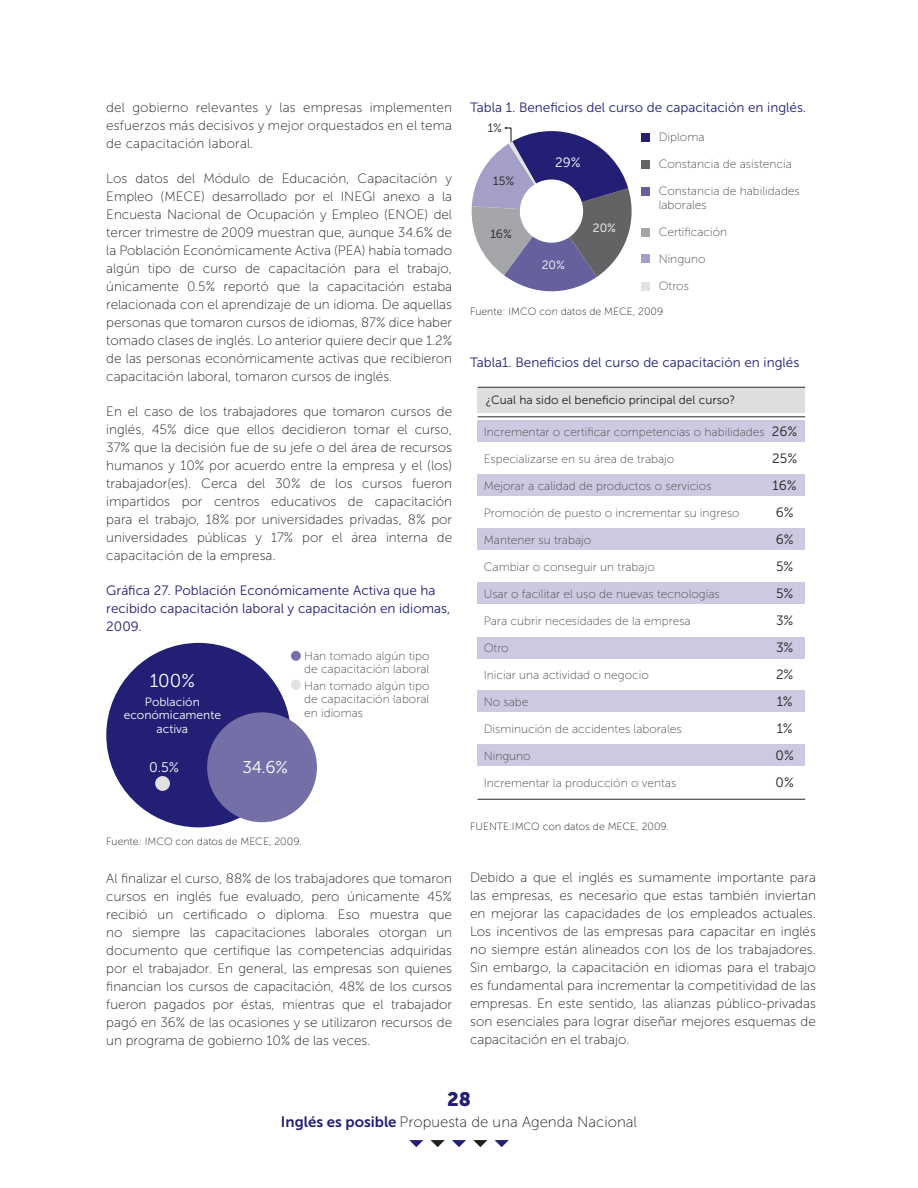
<style>
.page{position:relative;width:918px;height:1188px;background:#fff}
.page>*{position:absolute;margin:0;border:0;box-sizing:border-box;transform-origin:0 0}
.t1{font:19.5px "Museo Sans 900";color:#231f75}
.t2{font:18.6px "Museo Sans 300";color:#fff}
.t3{font:16.95px "Museo Sans 300";color:#fff}
.t4{font:15px "Museo Sans 100";color:#231f20}
.t5{font:13.95px "Museo Sans 300";color:#fff}
.t6{font:13.5px/18px "Museo Sans 100";color:#231f20;text-align:justify}
.t7{font:13.5px/18px "Museo Sans 300";color:#231f75}
.t8{font:13.5px/27px "Museo Sans 300";color:#231f20;text-align:center}
.t9{font:13.5px "Museo Sans 300";color:#fff}
.t10{font:12px/13.5px "Museo Sans 100";color:#4b4c4d}
.t11{font:12px "Museo Sans 300";color:#231f20}
.t12{font:12px/13.5px "Museo Sans 300";color:#fff;text-align:center}
.t13{font:10.5px "Museo Sans 100";color:#231f20}
.s1{font-family:"Museo Sans 700";color:#231f75}
</style>
<div class="page">
<svg style="left:409px;top:1140px;width:14px;height:7px"></svg>
<svg style="left:431px;top:1140px;width:14px;height:7px"></svg>
<svg style="left:452px;top:1140px;width:14px;height:7px"></svg>
<svg style="left:473px;top:1140px;width:14px;height:7px"></svg>
<svg style="left:495px;top:1140px;width:14px;height:7px"></svg>
<div style="left:291px;top:651px;width:10px;height:10px;background:#756fa7;border-radius:50%"></div>
<div style="left:291px;top:680px;width:10px;height:10px;background:#e0e1e3;border-radius:50%"></div>
<div style="left:106px;top:643px;width:185px;height:184px;background:#231f75;border-radius:50%"></div>
<div style="left:207px;top:712px;width:110px;height:110px;background:#756fa7;border-radius:50%"></div>
<div style="left:155px;top:776px;width:15px;height:15px;background:#e0e1e3;border-radius:50%"></div>
<div style="left:641px;top:254px;width:9px;height:9px;background:#a39fc6"></div>
<div style="left:641px;top:282px;width:9px;height:9px;background:#e0e1e3"></div>
<div style="left:641px;top:228px;width:9px;height:9px;background:#a5a6aa"></div>
<div style="left:641px;top:187px;width:9px;height:9px;background:#66619c"></div>
<div style="left:641px;top:160px;width:9px;height:9px;background:#636366"></div>
<div style="left:641px;top:133px;width:9px;height:9px;background:#231f75"></div>
<svg style="left:471px;top:127px;width:161px;height:165px"></svg>
<div style="left:478px;top:421px;width:327px;height:21px;background:#cccae0"></div>
<div style="left:478px;top:387px;width:327px;height:26px;background:#dddee0"></div>
<div style="left:478px;top:475px;width:327px;height:21px;background:#cccae0"></div>
<div style="left:478px;top:528px;width:327px;height:21px;background:#cccae0"></div>
<div style="left:478px;top:582px;width:327px;height:22px;background:#cccae0"></div>
<div style="left:478px;top:637px;width:327px;height:21px;background:#cccae0"></div>
<div style="left:478px;top:690px;width:327px;height:22px;background:#cccae0"></div>
<div style="left:478px;top:744px;width:327px;height:22px;background:#cccae0"></div>
<hr style="left:478px;top:387px;width:327px;height:1px;background:#4b4c4d">
<hr style="left:478px;top:416px;width:327px;height:1px;background:#4b4c4d">
<hr style="left:478px;top:799px;width:327px;height:1px;background:#4b4c4d">
<p class="t6" style="left:106px;top:99px;width:347px">del gobierno relevantes y las empresas implementen esfuerzos más decisivos y mejor orquestados en el tema de capacitación laboral.</p>
<p class="t6" style="left:106px;top:170px;width:347px">Los datos del Módulo de Educación, Capacitación y Empleo (MECE) desarrollado por el INEGI anexo a la Encuesta Nacional de Ocupación y Empleo (ENOE) del tercer trimestre de 2009 muestran que, aunque 34.6% de la Población Económicamente Activa (PEA) había tomado algún tipo de curso de capacitación para el trabajo, únicamente 0.5% reportó que la capacitación estaba relacionada con el aprendizaje de un idioma. De aquellas personas que tomaron cursos de idiomas, 87% dice haber tomado clases de inglés. Lo anterior quiere decir que 1.2% de las personas económicamente activas que recibieron capacitación laboral, tomaron cursos de inglés.</p>
<p class="t6" style="left:106px;top:403px;width:347px">En el caso de los trabajadores que tomaron cursos de inglés, 45% dice que ellos decidieron tomar el curso, 37% que la decisión fue de su jefe o del área de recursos humanos y 10% por acuerdo entre la empresa y el (los) trabajador(es). Cerca del 30% de los cursos fueron impartidos por centros educativos de capacitación para el trabajo, 18% por universidades privadas, 8% por universidades públicas y 17% por el área interna de capacitación de la empresa.</p>
<p class="t7" style="left:106px;top:581px;width:346px">Gráfica 27. Población Económicamente Activa que ha recibido capacitación laboral y capacitación en idiomas,<br>2009.</p>
<p class="t10" style="left:304px;top:649px;width:127px">Han tomado algún tipo de capacitación laboral</p>
<p class="t10" style="left:304px;top:679px;width:127px;text-align:justify">Han tomado algún tipo de capacitación laboral en idiomas</p>
<h2 class="t2" style="left:150px;top:671px;width:47px">100%</h2>
<p class="t12" style="left:124px;top:695px;width:99px">Población económicamente activa</p>
<p class="t5" style="left:149px;top:760px;width:31px">0.5%</p>
<p class="t3" style="left:242px;top:758px;width:47px">34.6%</p>
<p class="t13" style="left:106px;top:836px;width:197px">Fuente: IMCO con datos de MECE, 2009.</p>
<p class="t7" style="left:470px;top:99px;width:338px">Tabla 1. Beneficios del curso de capacitación en inglés.</p>
<p class="t10" style="left:659px;top:130px;width:47px">Diploma</p>
<p class="t10" style="left:659px;top:157px;width:135px">Constancia de asistencia</p>
<p class="t10" style="left:659px;top:184px;width:143px">Constancia de habilidades laborales</p>
<p class="t10" style="left:659px;top:225px;width:70px">Certificación</p>
<p class="t10" style="left:659px;top:252px;width:48px">Ninguno</p>
<p class="t10" style="left:659px;top:279px;width:32px">Otros</p>
<p class="t11" style="left:488px;top:122px;width:16px">1%</p>
<p class="t9" style="left:555px;top:155px;width:27px">29%</p>
<p class="t11" style="left:493px;top:175px;width:23px">15%</p>
<p class="t12" style="left:593px;top:221px;width:25px">20%</p>
<p class="t11" style="left:490px;top:227px;width:23px">16%</p>
<p class="t12" style="left:542px;top:259px;width:25px">20%</p>
<p class="t13" style="left:470px;top:305px;width:195px">Fuente: IMCO con datos de MECE, 2009</p>
<p class="t7" style="left:470px;top:353px;width:331px">Tabla1. Beneficios del curso de capacitación en inglés</p>
<p class="t11" style="left:486px;top:393px;width:251px">¿Cual ha sido el beneficio principal del curso?</p>
<p class="t10" style="left:484px;top:425px;width:282px">Incrementar o certificar competencias o habilidades</p>
<p class="t10" style="left:484px;top:452px;width:192px">Especializarse en su área de trabajo</p>
<p class="t10" style="left:484px;top:479px;width:229px">Mejorar a calidad de productos o servicios</p>
<p class="t10" style="left:484px;top:506px;width:258px">Promoción de puesto o incrementar su ingreso</p>
<p class="t10" style="left:484px;top:533px;width:109px">Mantener su trabajo</p>
<p class="t10" style="left:484px;top:560px;width:173px">Cambiar o conseguir un trabajo</p>
<p class="t10" style="left:484px;top:587px;width:238px">Usar o facilitar el uso de nuevas tecnologías</p>
<p class="t10" style="left:484px;top:614px;width:209px">Para cubrir necesidades de la empresa</p>
<p class="t10" style="left:484px;top:641px;width:27px">Otro</p>
<p class="t10" style="left:484px;top:668px;width:167px">Iniciar una actividad o negocio</p>
<p class="t10" style="left:484px;top:695px;width:46px">No sabe</p>
<p class="t10" style="left:484px;top:722px;width:200px">Disminución de accidentes laborales</p>
<p class="t10" style="left:484px;top:749px;width:48px">Ninguno</p>
<p class="t10" style="left:484px;top:776px;width:194px">Incrementar la producción o ventas</p>
<p class="t8" style="left:772px;top:417px;width:27px">26%<br>25%<br>16%<br>6%<br>6%<br>5%<br>5%<br>3%<br>3%<br>2%<br>1%<br>1%<br>0%<br>0%</p>
<p class="t13" style="left:470px;top:821px;width:200px">FUENTE:IMCO con datos de MECE, 2009.</p>
<p class="t6" style="left:106px;top:870px;width:347px">Al finalizar el curso, 88% de los trabajadores que tomaron cursos en inglés fue evaluado, pero únicamente 45% recibió un certificado o diploma. Eso muestra que no siempre las capacitaciones laborales otorgan un documento que certifique las competencias adquiridas por el trabajador. En general, las empresas son quienes financian los cursos de capacitación, 48% de los cursos fueron pagados por éstas, mientras que el trabajador pagó en 36% de las ocasiones y se utilizaron recursos de un programa de gobierno 10% de las veces.</p>
<p class="t6" style="left:470px;top:869px;width:347px">Debido a que el inglés es sumamente importante para las empresas, es necesario que estas también inviertan en mejorar las capacidades de los empleados actuales.<br>Los incentivos de las empresas para capacitar en inglés no siempre están alineados con los de los trabajadores.<br>Sin embargo, la capacitación en idiomas para el trabajo es fundamental para incrementar la competitividad de las empresas. En este sentido, las alianzas público-privadas son esenciales para lograr diseñar mejores esquemas de capacitación en el trabajo.</p>
<h1 class="t1" style="left:447px;top:1088px;width:25px">28</h1>
<p class="t4" style="left:281px;top:1114px;width:358px"><span class="s1">Inglés es posible</span> Propuesta de una Agenda Nacional</p>
</div>
